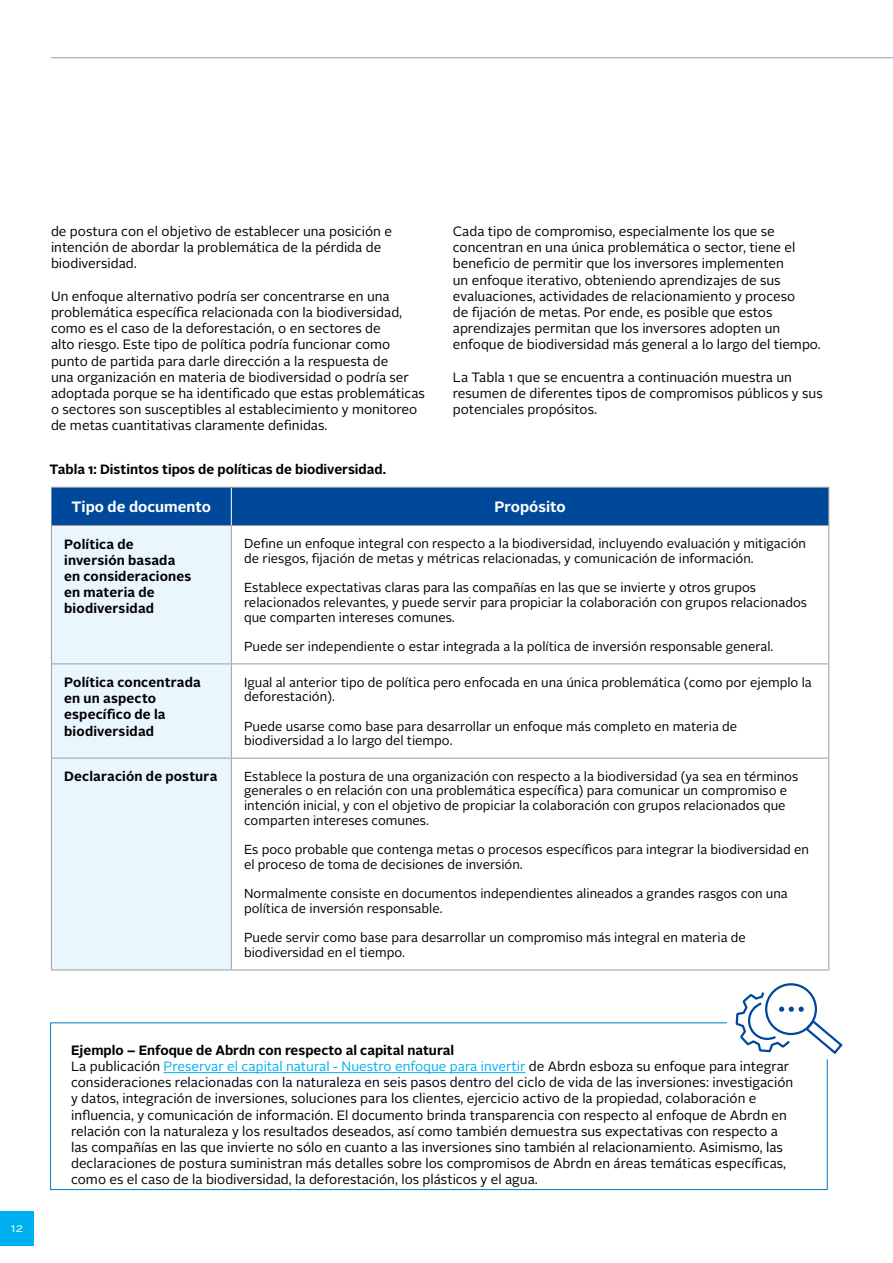
<style>
.page{position:relative;width:893px;height:1263px;background:#fff}
.page>*{position:absolute;margin:0;border:0;box-sizing:border-box;transform-origin:0 0}
.t1{font:700 15px "Alright Sans";color:#fff}
.t2{font:13.5px/16.2px "Alright Sans";color:#000}
.t3{font:700 13.5px/16.2px "Alright Sans";letter-spacing:.01em;color:#000}
.t4{font:13.05px/14.7px "Alright Sans";color:#000}
.t5{font:12px "Alright Sans";color:#fff}
.s1{font-weight:700}
.s2{color:#00b0f0}
</style>
<div class="page">
<hr style="left:51px;top:57px;width:842px;height:1px;background:#9d9d9c">
<div style="left:0;top:1212px;width:34px;height:34px;background:#00b0f0"></div>
<div style="left:51px;top:488px;width:777px;height:37px;background:#00489a"></div>
<div style="left:52px;top:526px;width:179px;height:443px;background:#eaf6fe"></div>
<hr style="left:51px;top:526px;width:1px;height:137px;background:#9d9d9c">
<hr style="left:231px;top:526px;width:1px;height:137px;background:#9d9d9c">
<hr style="left:828px;top:526px;width:1px;height:137px;background:#9d9d9c">
<hr style="left:51px;top:663px;width:180px;height:1px;background:#9d9d9c">
<hr style="left:51px;top:664px;width:1px;height:94px;background:#9d9d9c">
<hr style="left:231px;top:663px;width:598px;height:1px;background:#9d9d9c">
<hr style="left:231px;top:664px;width:1px;height:94px;background:#9d9d9c">
<hr style="left:828px;top:664px;width:1px;height:94px;background:#9d9d9c">
<hr style="left:51px;top:758px;width:180px;height:1px;background:#9d9d9c">
<hr style="left:51px;top:758px;width:1px;height:211px;background:#9d9d9c">
<hr style="left:231px;top:758px;width:598px;height:1px;background:#9d9d9c">
<hr style="left:231px;top:758px;width:1px;height:211px;background:#9d9d9c">
<hr style="left:828px;top:758px;width:1px;height:211px;background:#9d9d9c">
<hr style="left:51px;top:969px;width:180px;height:1px;background:#9d9d9c">
<hr style="left:231px;top:969px;width:598px;height:1px;background:#9d9d9c">
<hr style="left:231px;top:488px;width:1px;height:37px;background:#fff">
<hr style="left:51px;top:487px;width:180px;height:1px;background:#9d9d9c">
<hr style="left:231px;top:487px;width:598px;height:1px;background:#9d9d9c">
<hr style="left:828px;top:488px;width:1px;height:37px;background:#9d9d9c">
<hr style="left:51px;top:525px;width:180px;height:1px;background:#9d9d9c">
<hr style="left:231px;top:525px;width:598px;height:1px;background:#9d9d9c">
<svg style="left:50px;top:1022px;width:778px;height:168px"></svg>
<hr style="left:164px;top:1072px;width:361px;height:1px;background:#00b0f0">
<svg style="left:734px;top:990px;width:109px;height:66px"></svg>
<p class="t2" style="left:453px;top:223px;width:369px">Cada tipo de compromiso, especialmente los que se concentran en una única problemática o sector, tiene el beneficio de permitir que los inversores implementen<br>un enfoque iterativo, obteniendo aprendizajes de sus evaluaciones, actividades de relacionamiento y proceso<br>de fijación de metas. Por ende, es posible que estos aprendizajes permitan que los inversores adopten un enfoque de biodiversidad más general a lo largo del tiempo.</p>
<p class="t2" style="left:453px;top:369px;width:371px">La Tabla 1 que se encuentra a continuación muestra un resumen de diferentes tipos de compromisos públicos y sus potenciales propósitos.</p>
<p class="t2" style="left:51px;top:223px;width:342px">de postura con el objetivo de establecer una posición e intención de abordar la problemática de la pérdida de biodiversidad.</p>
<p class="t2" style="left:51px;top:288px;width:375px">Un enfoque alternativo podría ser concentrarse en una problemática específica relacionada con la biodiversidad, como es el caso de la deforestación, o en sectores de<br>alto riesgo. Este tipo de política podría funcionar como punto de partida para darle dirección a la respuesta de<br>una organización en materia de biodiversidad o podría ser adoptada porque se ha identificado que estas problemáticas o sectores son susceptibles al establecimiento y monitoreo de metas cuantitativas claramente definidas.</p>
<p class="t3" style="left:49px;top:461px;width:338px">Tabla 1: Distintos tipos de políticas de biodiversidad.</p>
<p class="t1" style="left:72px;top:496px;width:141px">Tipo de documento</p>
<p class="t1" style="left:495px;top:496px;width:73px">Propósito</p>
<p class="t3" style="left:64px;top:536px;width:129px">Política de inversión basada en consideraciones en materia de biodiversidad</p>
<p class="t4" style="left:244px;top:536px;width:563px">Define un enfoque integral con respecto a la biodiversidad, incluyendo evaluación y mitigación de riesgos, fijación de metas y métricas relacionadas, y comunicación de información.</p>
<p class="t4" style="left:244px;top:581px;width:564px">Establece expectativas claras para las compañías en las que se invierte y otros grupos relacionados relevantes, y puede servir para propiciar la colaboración con grupos relacionados que comparten intereses comunes.</p>
<p class="t4" style="left:244px;top:639px;width:531px">Puede ser independiente o estar integrada a la política de inversión responsable general.</p>
<p class="t3" style="left:64px;top:674px;width:138px">Política concentrada en un aspecto específico de la biodiversidad</p>
<p class="t4" style="left:244px;top:675px;width:569px">Igual al anterior tipo de política pero enfocada en una única problemática (como por ejemplo la deforestación).</p>
<p class="t4" style="left:244px;top:719px;width:495px">Puede usarse como base para desarrollar un enfoque más completo en materia de biodiversidad a lo largo del tiempo.</p>
<p class="t3" style="left:64px;top:768px;width:155px">Declaración de postura</p>
<p class="t4" style="left:244px;top:769px;width:556px">Establece la postura de una organización con respecto a la biodiversidad (ya sea en términos generales o en relación con una problemática específica) para comunicar un compromiso e intención inicial, y con el objetivo de propiciar la colaboración con grupos relacionados que comparten intereses comunes.</p>
<p class="t4" style="left:244px;top:843px;width:566px">Es poco probable que contenga metas o procesos específicos para integrar la biodiversidad en el proceso de toma de decisiones de inversión.</p>
<p class="t4" style="left:244px;top:887px;width:545px">Normalmente consiste en documentos independientes alineados a grandes rasgos con una política de inversión responsable.</p>
<p class="t4" style="left:244px;top:931px;width:503px">Puede servir como base para desarrollar un compromiso más integral en materia de biodiversidad en el tiempo.</p>
<p class="t5" style="left:11px;top:1220px;width:14px">12</p>
<p class="t2" style="left:71px;top:1042px;width:724px"><span class="s1">Ejemplo – Enfoque de Abrdn con respecto al capital natural<br></span>La publicación <span class="s2">Preservar el capital natural - Nuestro enfoque para invertir</span> de Abrdn esboza su enfoque para integrar consideraciones relacionadas con la naturaleza en seis pasos dentro del ciclo de vida de las inversiones: investigación y datos, integración de inversiones, soluciones para los clientes, ejercicio activo de la propiedad, colaboración e influencia, y comunicación de información. El documento brinda transparencia con respecto al enfoque de Abrdn en relación con la naturaleza y los resultados deseados, así como también demuestra sus expectativas con respecto a las compañías en las que invierte no sólo en cuanto a las inversiones sino también al relacionamiento. Asimismo, las declaraciones de postura suministran más detalles sobre los compromisos de Abrdn en áreas temáticas específicas, como es el caso de la biodiversidad, la deforestación, los plásticos y el agua.</p>
</div>
